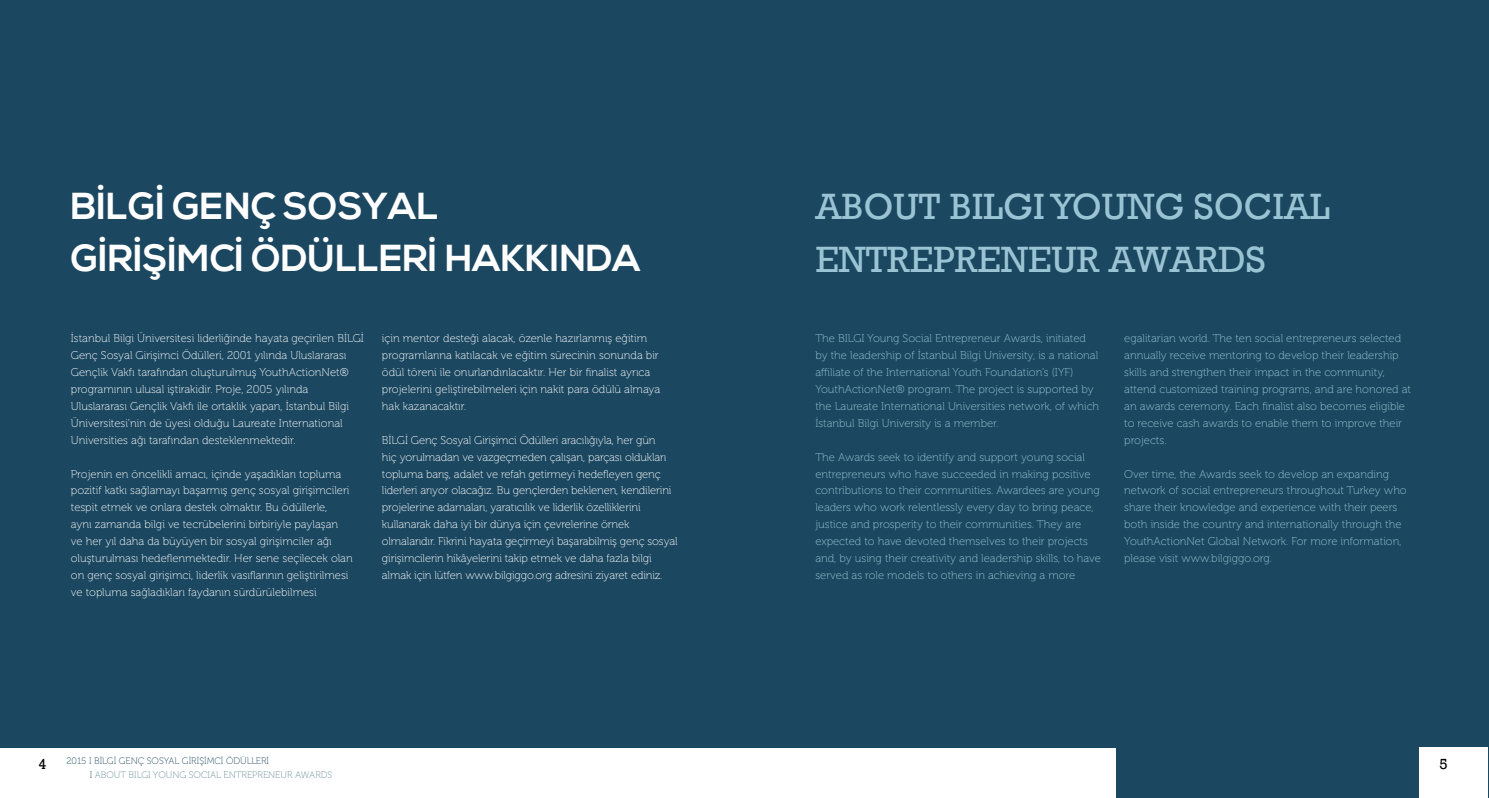
<style>
.page{position:relative;width:1489px;height:798px;background:#fff}
.page>*{position:absolute;margin:0;border:0;box-sizing:border-box;transform-origin:0 0}
.t1{font:700 37.5px/52.5px "Nexa";color:#fff}
.t2{font:37.5px/53.8px "Rockwell";color:#9ac3d3}
.t3{font:15px "Rockwell";color:#000}
.t4{font:11.25px/16.9px "Museo 100";color:#fff}
.t5{font:11.25px/16.9px "Museo 100";color:#9ac3d3}
.t6{font:9.38px/14px "Museo 100";color:#698c97}
.s1{color:#1b4760}
</style>
<div class="page">
<div style="left:0;top:0;width:1488px;height:797px;background:#1b4760"></div>
<div style="left:1419px;top:747px;width:69px;height:50px;background:#fff"></div>
<div style="left:0;top:748px;width:1115px;height:49px;background:#fff"></div>
<h1 class="t1" style="left:71px;top:181px;width:571px">BİLGİ GENÇ SOSYAL<br>GİRİŞİMCİ ÖDÜLLERİ HAKKINDA</h1>
<p class="t4" style="left:71px;top:330px;width:294px">İstanbul Bilgi Üniversitesi liderliğinde hayata geçirilen BİLGİ Genç Sosyal Girişimci Ödülleri, 2001 yılında Uluslararası Gençlik Vakfı tarafından oluşturulmuş YouthActionNet® programının ulusal iştirakidir. Proje, 2005 yılında Uluslararası Gençlik Vakfı ile ortaklık yapan, İstanbul Bilgi Üniversitesi’nin de üyesi olduğu Laureate International Universities ağı tarafından desteklenmektedir.</p>
<p class="t4" style="left:71px;top:465px;width:283px">Projenin en öncelikli amacı, içinde yaşadıkları topluma pozitif katkı sağlamayı başarmış genç sosyal girişimcileri tespit etmek ve onlara destek olmaktır. Bu ödüllerle,<br>aynı zamanda bilgi ve tecrübelerini birbiriyle paylaşan<br>ve her yıl daha da büyüyen bir sosyal girişimciler ağı oluşturulması hedeflenmektedir. Her sene seçilecek olan on genç sosyal girişimci, liderlik vasıflarının geliştirilmesi ve topluma sağladıkları faydanın sürdürülebilmesi</p>
<p class="t4" style="left:382px;top:330px;width:280px">için mentor desteği alacak, özenle hazırlanmış eğitim programlarına katılacak ve eğitim sürecinin sonunda bir ödül töreni ile onurlandırılacaktır. Her bir finalist ayrıca projelerini geliştirebilmeleri için nakit para ödülü almaya hak kazanacaktır.</p>
<p class="t4" style="left:382px;top:431px;width:297px">BİLGİ Genç Sosyal Girişimci Ödülleri aracılığıyla, her gün<br>hiç yorulmadan ve vazgeçmeden çalışan, parçası oldukları topluma barış, adalet ve refah getirmeyi hedefleyen genç liderleri arıyor olacağız. Bu gençlerden beklenen, kendilerini projelerine adamaları, yaratıcılık ve liderlik özelliklerini kullanarak daha iyi bir dünya için çevrelerine örnek olmalarıdır. Fikrini hayata geçirmeyi başarabilmiş genç sosyal girişimcilerin hikâyelerini takip etmek ve daha fazla bilgi almak için lütfen www.bilgiggo.org adresini ziyaret ediniz.</p>
<h1 class="t2" style="left:815px;top:180px;width:516px">ABOUT BILGI YOUNG SOCIAL<br>ENTREPRENEUR AWARDS</h1>
<p class="t5" style="left:815px;top:330px;width:285px">The BILGI Young Social Entrepreneur Awards, initiated by the leadership of İstanbul Bilgi University, is a national affiliate of the International Youth Foundation’s (IYF)<br>YouthActionNet® program. The project is supported by the Laureate International Universities network, of which İstanbul Bilgi University is a member.</p>
<p class="t5" style="left:815px;top:448px;width:287px">The Awards seek to identify and support young social entrepreneurs who have succeeded in making positive contributions to their communities. Awardees are young leaders who work relentlessly every day to bring peace, justice and prosperity to their communities. They are expected to have devoted themselves to their projects and, by using their creativity and leadership skills, to have served as role models to others in achieving a more</p>
<p class="t5" style="left:1124px;top:330px;width:288px">egalitarian world. The ten social entrepreneurs selected annually receive mentoring to develop their leadership skills and strengthen their impact in the community, attend customized training programs, and are honored at an awards ceremony. Each finalist also becomes eligible to receive cash awards to enable them to improve their projects.</p>
<p class="t5" style="left:1124px;top:465px;width:284px">Over time, the Awards seek to develop an expanding network of social entrepreneurs throughout Turkey who share their knowledge and experience with their peers both inside the country and internationally through the YouthActionNet Global Network. For more information, please visit www.bilgiggo.org.</p>
<p class="t6" style="left:90px;top:753px;width:244px;text-indent:-23px"><span class="s1">2015 I BİLGİ GENÇ SOSYAL GİRİŞİMCİ ÖDÜLLERİ<br>I</span> ABOUT BILGI YOUNG SOCIAL ENTREPRENEUR AWARDS</p>
<h2 class="t3" style="left:38px;top:755px;width:10px">4</h2>
<h2 class="t3" style="left:1439px;top:755px;width:10px">5</h2>
</div>
